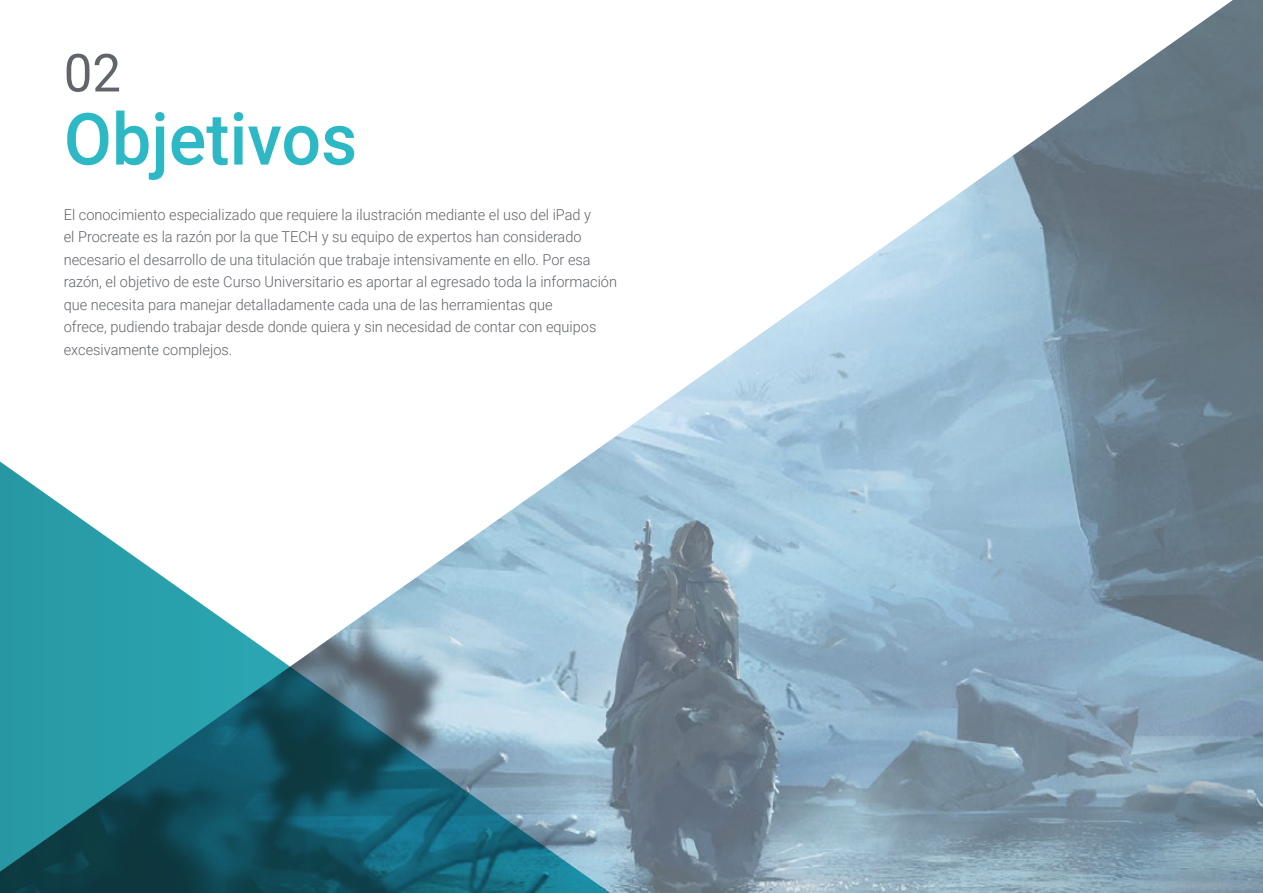
<style>
.page{position:relative;width:1263px;height:893px;background:#fff}
.page>*{position:absolute;margin:0;border:0;box-sizing:border-box;transform-origin:0 0}
.t1{font:500 72px "Roboto";color:#2db8c5}
.t2{font:52.5px "Roboto";color:#61646a}
.t3{font:300 15px/22.5px "Roboto";color:#61646a}
</style>
<div class="page">
<img style="left:602px;top:0;width:661px;height:893px">
<svg style="left:0;top:446px;width:640px;height:447px"></svg>
<h2 class="t2" style="left:64px;top:36px;width:59px">02</h2>
<h1 class="t1" style="left:64px;top:89px;width:295px">Objetivos</h1>
<p class="t3" style="left:64px;top:203px;width:555px">El conocimiento especializado que requiere la ilustración mediante el uso del iPad y<br>el Procreate es la razón por la que TECH y su equipo de expertos han considerado necesario el desarrollo de una titulación que trabaje intensivamente en ello. Por esa razón, el objetivo de este Curso Universitario es aportar al egresado toda la información que necesita para manejar detalladamente cada una de las herramientas que<br>ofrece, pudiendo trabajar desde donde quiera y sin necesidad de contar con equipos excesivamente complejos.</p>
</div>
